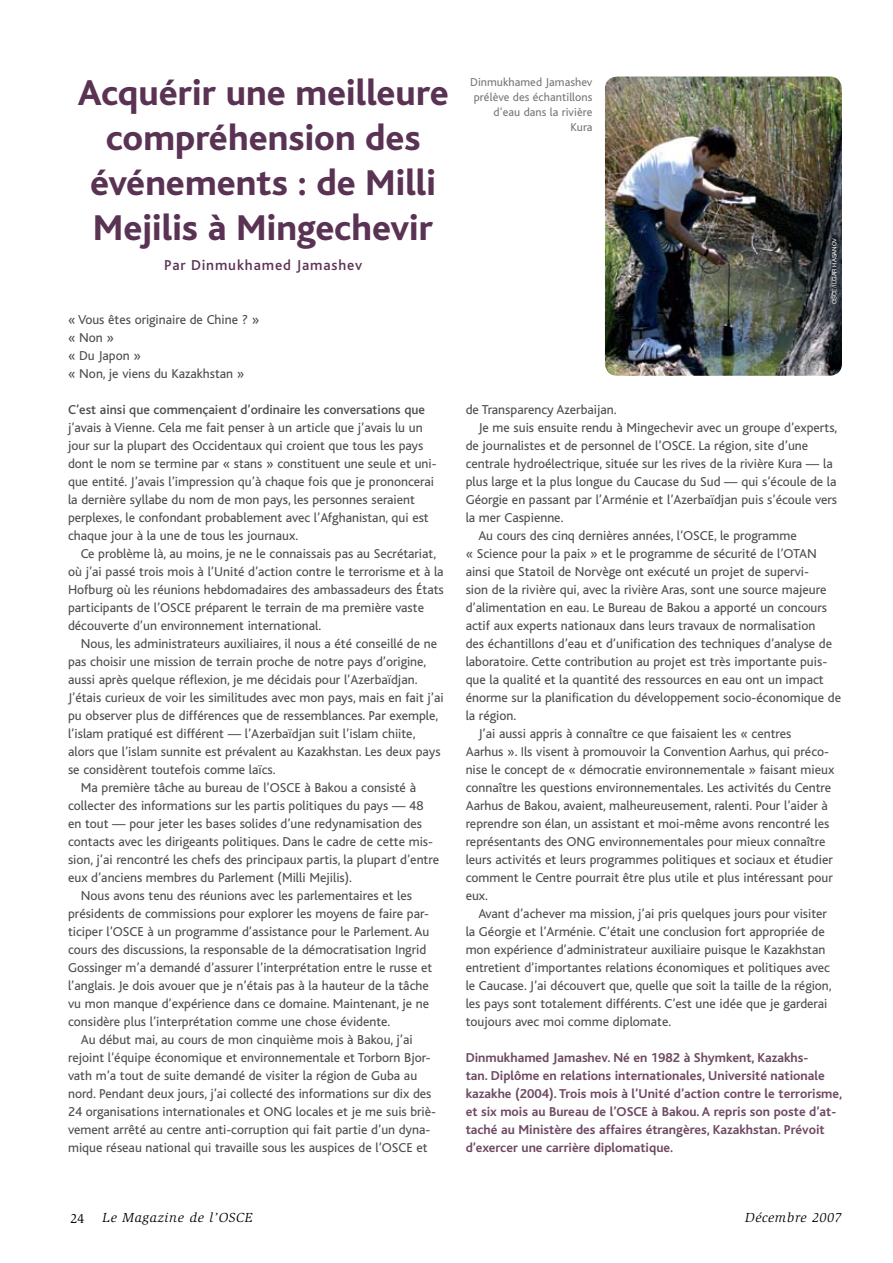
<style>
.page{position:relative;width:893px;height:1263px;background:#fff}
.page>*{position:absolute;margin:0;border:0;box-sizing:border-box;transform-origin:0 0}
.t1{font:800 37.5px/45px "Bliss";letter-spacing:-.005em;color:#5a3354;text-align:center}
.t2{font:500 15px "Bliss";letter-spacing:.06em;color:#5a3354}
.t3{font:13.5px/18px "Bliss";color:#4d4d4f}
.t4{font:700 13.5px/18px "Bliss";color:#6e4a63}
.t5{font:500 13.5px "Bliss";color:#4d4d4f}
.t6{font:italic 13.5px "Slimbach";letter-spacing:.05em;color:#000}
.t7{font:13.5px "Slimbach";color:#000}
.t8{font:12px/15px "Bliss";letter-spacing:.005em;color:#77787b;text-align:right}
.t9{font:6px "Helvetica Neue";color:#fff}
</style>
<div class="page">
<img style="left:605px;top:77px;width:237px;height:299px">
<h1 class="t1" style="left:78px;top:71px;width:372px">Acquérir une meilleure compréhension des événements : de Milli<br>Mejilis à Mingechevir</h1>
<p class="t2" style="left:164px;top:257px;width:199px">Par Dinmukhamed Jamashev</p>
<p class="t3" style="left:68px;top:311px;width:193px">« Vous êtes originaire de Chine ? » « Non »<br>« Du Japon »<br>« Non, je viens du Kazakhstan »</p>
<p class="t5" style="left:68px;top:403px;width:359px">C’est ainsi que commençaient d’ordinaire les conversations que</p>
<p class="t3" style="left:68px;top:419px;width:370px">j’avais à Vienne. Cela me fait penser à un article que j’avais lu un jour sur la plupart des Occidentaux qui croient que tous les pays dont le nom se termine par « stans » constituent une seule et uni&shy;que entité. J’avais l’impression qu’à chaque fois que je prononcerai la dernière syllabe du nom de mon pays, les personnes seraient perplexes, le confondant probablement avec l’Afghanistan, qui est chaque jour à la une de tous les journaux.</p>
<p class="t3" style="left:68px;top:545px;width:377px;text-indent:13px">Ce problème là, au moins, je ne le connaissais pas au Secrétariat, où j’ai passé trois mois à l’Unité d’action contre le terrorisme et à la Hofburg où les réunions hebdomadaires des ambassadeurs des États participants de l’OSCE préparent le terrain de ma première vaste découverte d’un environnement international.</p>
<p class="t3" style="left:81px;top:635px;width:358px">Nous, les administrateurs auxiliaires, il nous a été conseillé de ne</p>
<p class="t3" style="left:68px;top:653px;width:360px">pas choisir une mission de terrain proche de notre pays d’origine,</p>
<p class="t3" style="left:68px;top:671px;width:351px">aussi après quelque réflexion, je me décidais pour l’Azerbaïdjan.</p>
<p class="t3" style="left:68px;top:689px;width:377px">J’étais curieux de voir les similitudes avec mon pays, mais en fait j’ai</p>
<p class="t3" style="left:68px;top:707px;width:372px">pu observer plus de différences que de ressemblances. Par exemple,</p>
<p class="t3" style="left:68px;top:725px;width:349px">l’islam pratiqué est différent — l’Azerbaïdjan suit l’islam chiite,</p>
<p class="t3" style="left:68px;top:743px;width:374px">alors que l’islam sunnite est prévalent au Kazakhstan. Les deux pays</p>
<p class="t3" style="left:68px;top:761px;width:209px">se considèrent toutefois comme laïcs.</p>
<p class="t3" style="left:81px;top:779px;width:337px">Ma première tâche au bureau de l’OSCE à Bakou a consisté à</p>
<p class="t3" style="left:68px;top:797px;width:357px">collecter des informations sur les partis politiques du pays — 48</p>
<p class="t3" style="left:68px;top:815px;width:355px">en tout — pour jeter les bases solides d’une redynamisation des</p>
<p class="t3" style="left:68px;top:833px;width:366px">contacts avec les dirigeants politiques. Dans le cadre de cette mis-</p>
<p class="t3" style="left:68px;top:851px;width:373px">sion, j’ai rencontré les chefs des principaux partis, la plupart d’entre</p>
<p class="t3" style="left:68px;top:869px;width:285px">eux d’anciens membres du Parlement (Milli Mejilis).</p>
<p class="t3" style="left:81px;top:887px;width:333px">Nous avons tenu des réunions avec les parlementaires et les</p>
<p class="t3" style="left:68px;top:905px;width:362px">présidents de commissions pour explorer les moyens de faire par-</p>
<p class="t3" style="left:68px;top:923px;width:363px">ticiper l’OSCE à un programme d’assistance pour le Parlement. Au</p>
<p class="t3" style="left:68px;top:941px;width:360px">cours des discussions, la responsable de la démocratisation Ingrid</p>
<p class="t3" style="left:68px;top:959px;width:366px">Gossinger m’a demandé d’assurer l’interprétation entre le russe et</p>
<p class="t3" style="left:68px;top:977px;width:362px">l’anglais. Je dois avouer que je n’étais pas à la hauteur de la tâche</p>
<p class="t3" style="left:68px;top:995px;width:363px">vu mon manque d’expérience dans ce domaine. Maintenant, je ne</p>
<p class="t3" style="left:68px;top:1013px;width:324px">considère plus l’interprétation comme une chose évidente.</p>
<p class="t3" style="left:81px;top:1031px;width:333px">Au début mai, au cours de mon cinquième mois à Bakou, j’ai</p>
<p class="t3" style="left:68px;top:1049px;width:364px">rejoint l’équipe économique et environnementale et Torborn Bjor-</p>
<p class="t3" style="left:68px;top:1067px;width:351px">vath m’a tout de suite demandé de visiter la région de Guba au</p>
<p class="t3" style="left:68px;top:1085px;width:365px">nord. Pendant deux jours, j’ai collecté des informations sur dix des</p>
<p class="t3" style="left:68px;top:1103px;width:370px">24 organisations internationales et ONG locales et je me suis briè-</p>
<p class="t3" style="left:68px;top:1121px;width:364px">vement arrêté au centre anti-corruption qui fait partie d’un dyna-</p>
<p class="t3" style="left:68px;top:1139px;width:361px">mique réseau national qui travaille sous les auspices de l’OSCE et</p>
<p class="t8" style="left:470px;top:74px;width:124px">Dinmukhamed Jamashev prélève des échantillons d’eau dans la rivière<br>Kura</p>
<p class="t9" style="left:831px;top:304px;width:68px;rotate:-90deg">OSCE/Ilgar Hasanov</p>
<p class="t3" style="left:466px;top:401px;width:153px">de Transparency Azerbaijan.</p>
<p class="t3" style="left:478px;top:419px;width:361px">Je me suis ensuite rendu à Mingechevir avec un groupe d’experts,</p>
<p class="t3" style="left:466px;top:437px;width:344px">de journalistes et de personnel de l’OSCE. La région, site d’une</p>
<p class="t3" style="left:466px;top:455px;width:369px">centrale hydroélectrique, située sur les rives de la rivière Kura — la</p>
<p class="t3" style="left:466px;top:473px;width:372px">plus large et la plus longue du Caucase du Sud — qui s’écoule de la</p>
<p class="t3" style="left:466px;top:491px;width:373px">Géorgie en passant par l’Arménie et l’Azerbaïdjan puis s’écoule vers</p>
<p class="t3" style="left:466px;top:509px;width:99px">la mer Caspienne.</p>
<p class="t3" style="left:478px;top:527px;width:320px">Au cours des cinq dernières années, l’OSCE, le programme</p>
<p class="t3" style="left:466px;top:545px;width:353px">« Science pour la paix » et le programme de sécurité de l’OTAN</p>
<p class="t3" style="left:466px;top:563px;width:345px">ainsi que Statoil de Norvège ont exécuté un projet de supervi-</p>
<p class="t3" style="left:466px;top:581px;width:362px">sion de la rivière qui, avec la rivière Aras, sont une source majeure</p>
<p class="t3" style="left:466px;top:599px;width:363px">d’alimentation en eau. Le Bureau de Bakou a apporté un concours</p>
<p class="t3" style="left:466px;top:617px;width:351px">actif aux experts nationaux dans leurs travaux de normalisation</p>
<p class="t3" style="left:466px;top:635px;width:368px">des échantillons d’eau et d’unification des techniques d’analyse de</p>
<p class="t3" style="left:466px;top:653px;width:363px">laboratoire. Cette contribution au projet est très importante puis-</p>
<p class="t3" style="left:466px;top:671px;width:359px">que la qualité et la quantité des ressources en eau ont un impact</p>
<p class="t3" style="left:466px;top:689px;width:377px">énorme sur la planification du développement socio‑économique de</p>
<p class="t3" style="left:466px;top:707px;width:52px">la région.</p>
<p class="t3" style="left:478px;top:725px;width:314px">J’ai aussi appris à connaître ce que faisaient les « centres</p>
<p class="t3" style="left:466px;top:743px;width:365px">Aarhus ». Ils visent à promouvoir la Convention Aarhus, qui préco-</p>
<p class="t3" style="left:466px;top:761px;width:370px">nise le concept de « démocratie environnementale » faisant mieux</p>
<p class="t3" style="left:466px;top:779px;width:367px">connaître les questions environnementales. Les activités du Centre</p>
<p class="t3" style="left:466px;top:797px;width:364px">Aarhus de Bakou, avaient, malheureusement, ralenti. Pour l’aider à</p>
<p class="t3" style="left:466px;top:815px;width:365px">reprendre son élan, un assistant et moi‑même avons rencontré les</p>
<p class="t3" style="left:466px;top:833px;width:361px">représentants des ONG environnementales pour mieux connaître</p>
<p class="t3" style="left:466px;top:851px;width:369px">leurs activités et leurs programmes politiques et sociaux et étudier</p>
<p class="t3" style="left:466px;top:869px;width:369px">comment le Centre pourrait être plus utile et plus intéressant pour</p>
<p class="t3" style="left:466px;top:887px;width:24px">eux.</p>
<p class="t3" style="left:478px;top:905px;width:350px">Avant d’achever ma mission, j’ai pris quelques jours pour visiter</p>
<p class="t3" style="left:466px;top:923px;width:361px">la Géorgie et l’Arménie. C’était une conclusion fort appropriée de</p>
<p class="t3" style="left:466px;top:941px;width:361px">mon expérience d’administrateur auxiliaire puisque le Kazakhstan</p>
<p class="t3" style="left:466px;top:958px;width:366px">entretient d’importantes relations économiques et politiques avec</p>
<p class="t3" style="left:466px;top:976px;width:368px">le Caucase. J’ai découvert que, quelle que soit la taille de la région,</p>
<p class="t3" style="left:466px;top:994px;width:363px">les pays sont totalement différents. C’est une idée que je garderai</p>
<p class="t3" style="left:466px;top:1012px;width:207px">toujours avec moi comme diplomate.</p>
<p class="t4" style="left:466px;top:1049px;width:378px">Dinmukhamed Jamashev. Né en 1982 à Shymkent, Kazakhs-<br>tan. Diplôme en relations internationales, Université nationale kazakhe (2004). Trois mois à l’Unité d’action contre le terrorisme, et six mois au Bureau de l’OSCE à Bakou. A repris son poste d’at&shy;taché au Ministère des affaires étrangères, Kazakhstan. Prévoit d’exercer une carrière diplomatique.</p>
<p class="t7" style="left:71px;top:1210px;width:15px">24</p>
<p class="t6" style="left:103px;top:1209px;width:151px">Le Magazine de l’OSCE</p>
<p class="t6" style="left:745px;top:1210px;width:98px">Décembre 2007</p>
</div>
